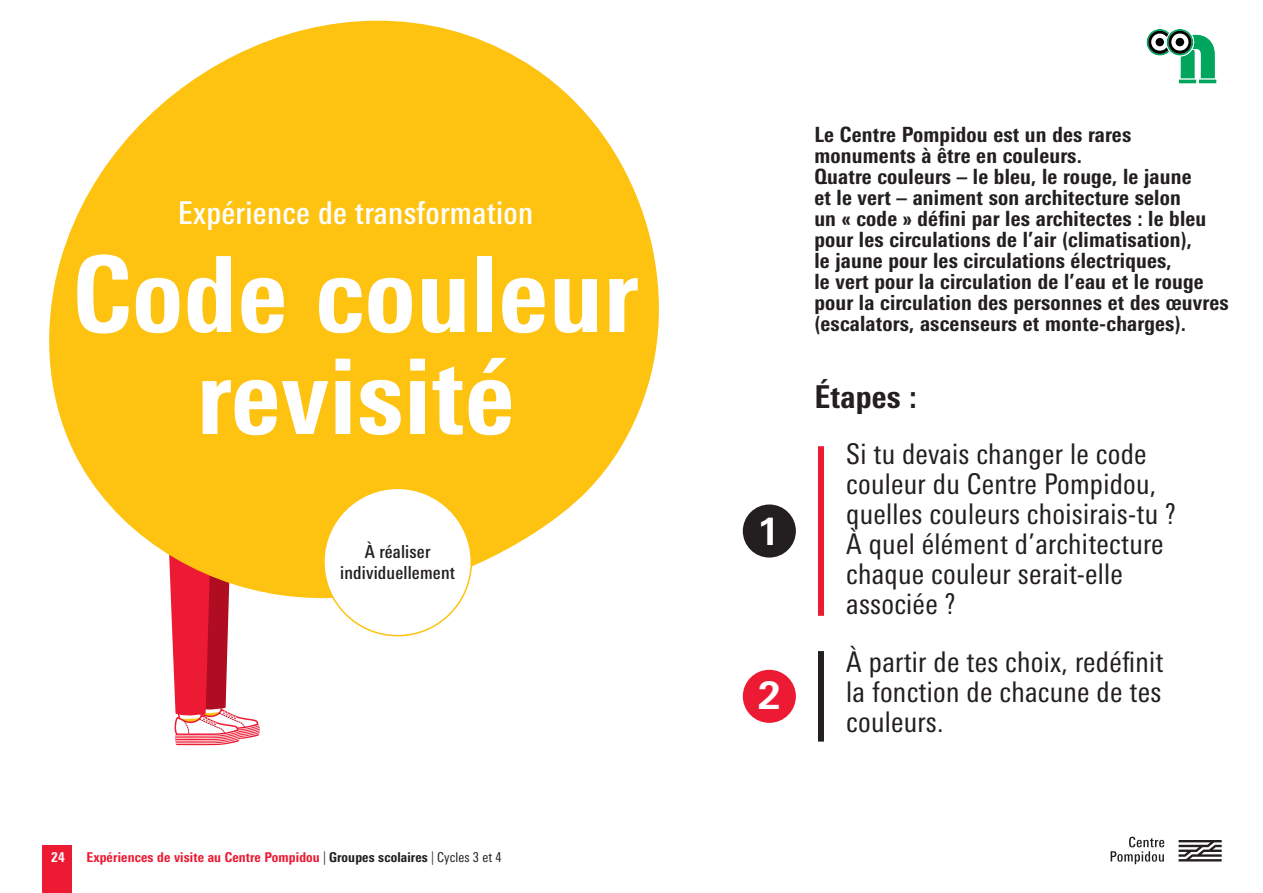
<style>
.page{position:relative;width:1263px;height:893px;background:#fff}
.page>*{position:absolute;margin:0;border:0;box-sizing:border-box;transform-origin:0 0}
.t1{font:800 condensed 105px/102px "Univers Next Pro";letter-spacing:.01em;color:#fff;text-align:center}
.t2{font:700 37.8px "Univers Next Pro";color:#fff}
.t3{font:500 condensed 31.5px "Univers Next Pro";letter-spacing:.01em;color:#fff}
.t4{font:800 condensed 31.5px "Univers Next Pro";letter-spacing:.01em;color:#231f20}
.t5{font:condensed 28.5px/30px "Univers Next Pro";letter-spacing:.01em;color:#231f20;text-align:justify}
.t6{font:800 condensed 21px/21px "Univers Next Pro";letter-spacing:.01em;color:#231f20}
.t7{font:500 condensed 18px/21px "Univers Next Pro";letter-spacing:.01em;color:#231f20;text-align:center}
.t8{font:800 condensed 13.5px "Univers Next Pro";letter-spacing:.01em;color:#ed1a33}
.t9{font:800 condensed 13.5px "Univers Next Pro";color:#fff}
.s1{font-weight:300;color:#231f20}
.s2{color:#231f20}
.s3{font-weight:400;color:#231f20}
</style>
<div class="page">
<div style="left:43px;top:845px;width:29px;height:48px;background:#ed1a33"></div>
<svg style="left:1110px;top:837px;width:54px;height:27px"></svg>
<svg style="left:1178px;top:840px;width:44px;height:21px"></svg>
<svg style="left:1146px;top:29px;width:71px;height:55px"></svg>
<svg style="left:171px;top:607px;width:89px;height:138px"></svg>
<svg style="left:49px;top:20px;width:610px;height:587px;fill:#fec210"></svg>
<div style="left:743px;top:504px;width:53px;height:54px;background:#231f20;border-radius:50%"></div>
<div style="left:324px;top:488px;width:147px;height:148px;background:#fff;border-radius:50%"></div>
<div style="left:743px;top:670px;width:53px;height:53px;background:#ed1a33;border-radius:50%"></div>
<div style="left:818px;top:446px;width:6px;height:170px;background:#ed1a33"></div>
<div style="left:818px;top:651px;width:6px;height:91px;background:#231f20"></div>
<p class="t3" style="left:178px;top:194px;width:357px">Expérience de transformation</p>
<p class="t1" style="left:73px;top:243px;width:567px">Code couleur revisité</p>
<p class="t7" style="left:340px;top:541px;width:116px">À réaliser individuellement</p>
<p class="t9" style="left:51px;top:849px;width:15px">24</p>
<p class="t8" style="left:86px;top:849px;width:417px">Expériences de visite au Centre Pompidou <span class="s1">|</span> <span class="s2">Groupes scolaires</span> <span class="s1">|</span> <span class="s3">Cycles 3 et 4</span></p>
<p class="t2" style="left:757px;top:508px;width:25px">1</p>
<p class="t2" style="left:757px;top:672px;width:25px">2</p>
<p class="t6" style="left:814px;top:123px;width:416px">Le Centre Pompidou est un des rares monuments à être en couleurs.<br>Quatre couleurs – le bleu, le rouge, le jaune<br>et le vert – animent son architecture selon<br>un « code » défini par les architectes : le bleu pour les circulations de l’air (climatisation),<br>le jaune pour les circulations électriques,<br>le vert pour la circulation de l’eau et le rouge pour la circulation des personnes et des œuvres (escalators, ascenseurs et monte-charges).</p>
<p class="t4" style="left:814px;top:378px;width:104px">Étapes :</p>
<p class="t5" style="left:846px;top:439px;width:331px;text-align:left">Si tu devais changer le code couleur du Centre Pompidou, quelles couleurs choisirais-tu ?<br>À quel élément d’architecture chaque couleur serait-elle associée ?</p>
<p class="t5" style="left:846px;top:647px;width:319px">À partir de tes choix, redéfinit la fonction de chacune de tes couleurs.</p>
</div>
